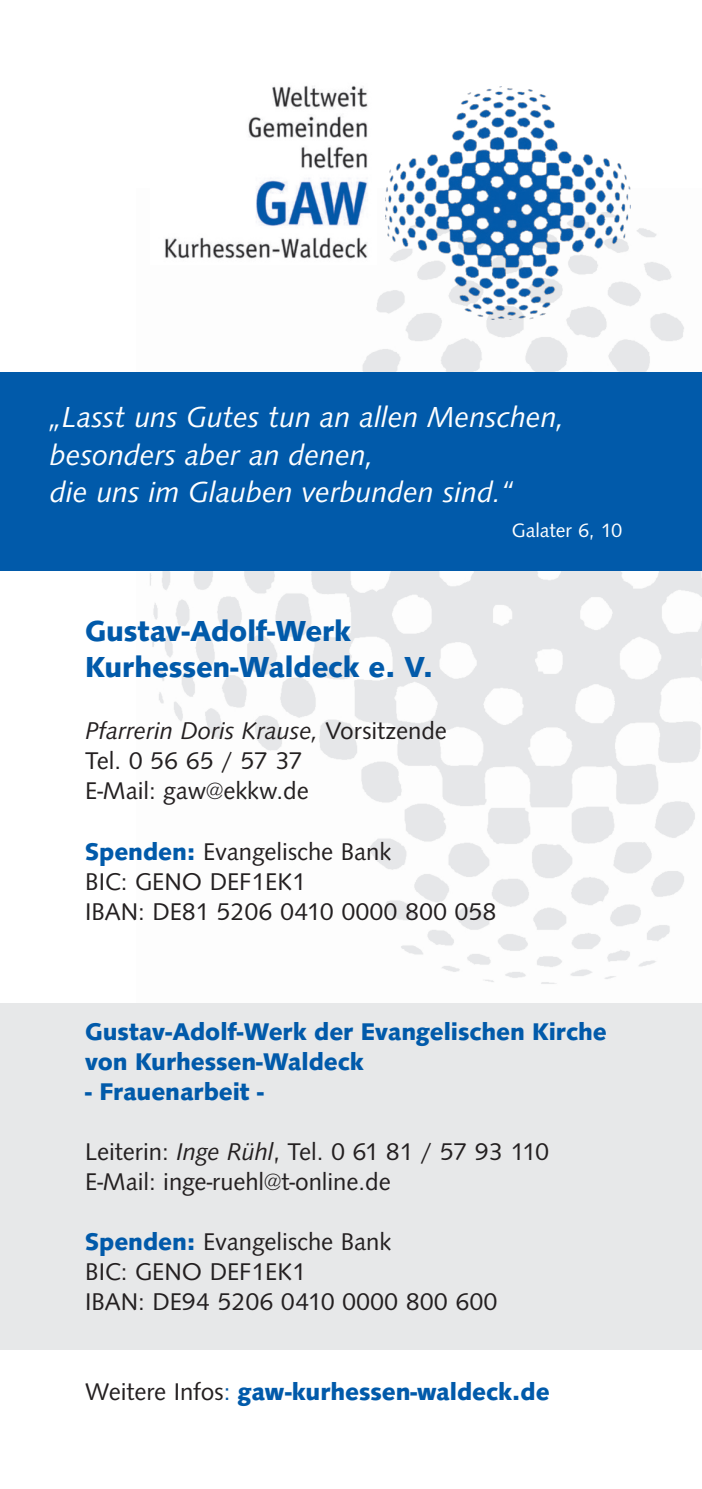
<style>
.page{position:relative;width:702px;height:1489px;background:#fff}
.page>*{position:absolute;margin:0;border:0;box-sizing:border-box;transform-origin:0 0}
.t1{font:italic 30px/37.5px "Syntax T";color:#fff}
.t2{font:700 30px/36px "Syntax T";color:#015aaa}
.t3{font:25px/30px "Syntax T";color:#231f20}
.t4{font:700 25px/30px "Syntax T";color:#015aaa}
.t5{font:20px "Syntax T";color:#fff}
.s1{font-style:italic}
.s2{font-weight:700;color:#015aaa}
.s3{font-weight:400;color:#231f20}
.s4{font-weight:400}
</style>
<div class="page">
<img style="left:136px;top:228px;width:566px;height:756px">
<div style="left:0;top:1003px;width:702px;height:346px;background:#e7e8e9"></div>
<div style="left:0;top:372px;width:702px;height:198px;background:#015aaa"></div>
<img style="left:151px;top:85px;width:225px;height:180px">
<img style="left:385px;top:86px;width:246px;height:234px">
<p class="t1" style="left:50px;top:398px;width:516px">„Lasst uns Gutes tun an allen Menschen, besonders aber an denen,<br>die uns im Glauben verbunden sind.“</p>
<p class="t5" style="left:512px;top:518px;width:112px">Galater 6, 10</p>
<p class="t2" style="left:85px;top:612px;width:350px">Gustav-Adolf-Werk<br>Kurhessen-Waldeck e. V.</p>
<p class="t3" style="left:85px;top:715px;width:363px"><span class="s1">Pfarrerin Doris Krause,</span> Vorsitzende<br>Tel. 0 56 65 / 57 37<br>E-Mail: gaw@ekkw.de</p>
<p class="t3" style="left:85px;top:835px;width:413px"><span class="s2">Spenden:</span> Evangelische Bank<br>BIC: GENO DEF1EK1<br>IBAN: DE81 5206 0410 0000 800 058</p>
<p class="t4" style="left:85px;top:1015px;width:523px">Gustav-Adolf-Werk der Evangelischen Kirche von Kurhessen-Waldeck</p>
<p class="t4" style="left:85px;top:1075px;width:180px">- Frauenarbeit -</p>
<p class="t3" style="left:85px;top:1135px;width:465px">Leiterin: <span class="s1">Inge Rühl</span>, Tel. 0 61 81 / 57 93 110<br>E-Mail: inge-ruehl@t-online.de</p>
<p class="t3" style="left:85px;top:1225px;width:413px"><span class="s2">Spenden:</span> Evangelische Bank<br>BIC: GENO DEF1EK1<br>IBAN: DE94 5206 0410 0000 800 600</p>
<p class="t4" style="left:85px;top:1375px;width:466px"><span class="s3">Weitere Infos</span><span class="s4">:</span> gaw-kurhessen-waldeck.de</p>
</div>
